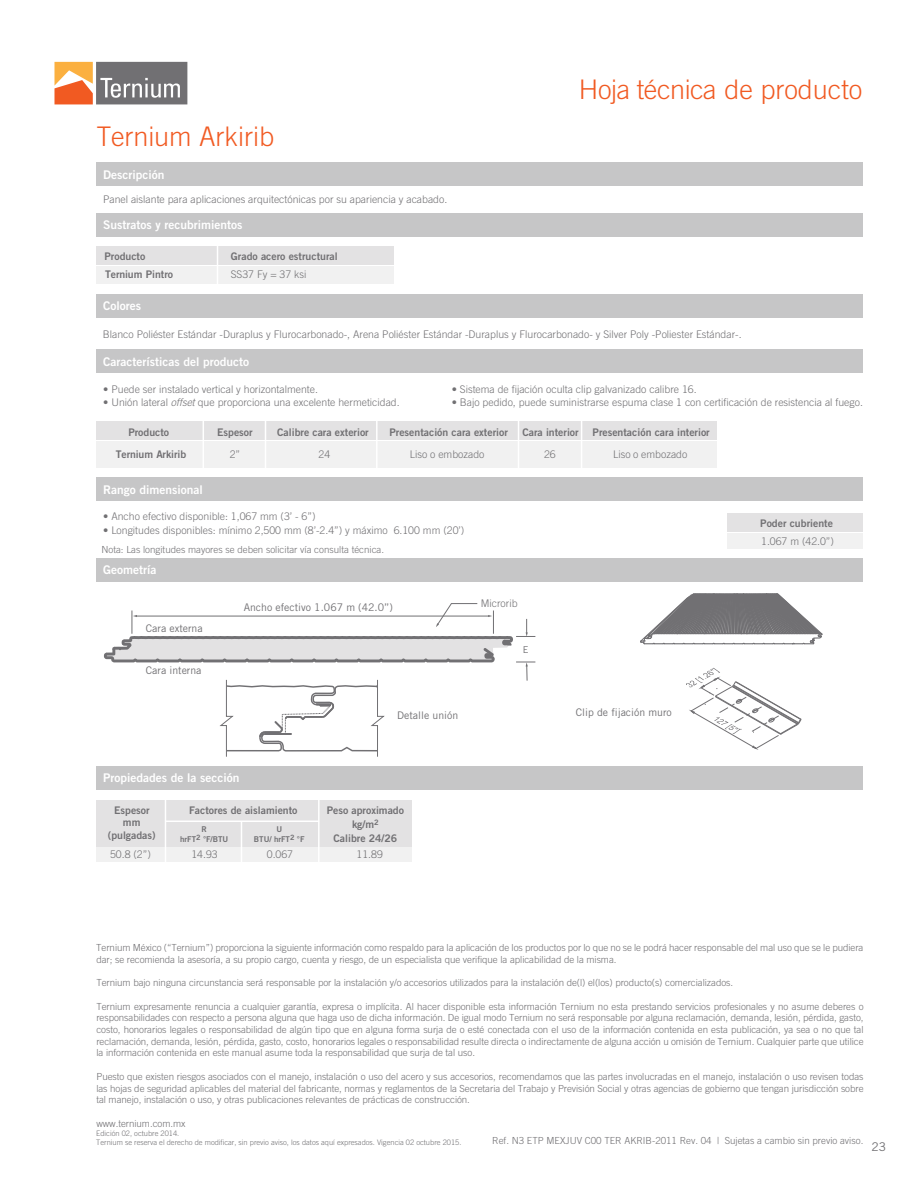
<style>
.page{position:relative;width:918px;height:1188px;background:#fff}
.page>*{position:absolute;margin:0;border:0;box-sizing:border-box;transform-origin:0 0}
.t1{font:300 27px "Trade Gothic";color:#f15a22}
.t2{font:13.5px "Trade Gothic Bold Two";color:#fff}
.t3{font:12px "Trade Gothic Bold Two";color:#fff}
.t4{font:12px "Trade Gothic LT Std";color:#717073}
.t5{font:300 10.5px "Trade Gothic";color:#717073}
.t6{font:10.5px/12.3px "Trade Gothic Bold Two";color:#717073;text-align:center}
.t7{font:10.5px "Trade Gothic";color:#717073}
.t8{font:300 9.75px/11.7px "Trade Gothic";letter-spacing:-.005em;color:#717073;text-align:justify}
.t9{font:9.45px "Trade Gothic";color:#717073}
.t10{font:7.95px/9.6px "Trade Gothic Bold Two";color:#717073;text-align:center}
.t11{font:300 7.5px/9px "Trade Gothic";color:#717073}
.t12{font:7.35px "Trade Gothic Bold Two";color:#717073}
.s1{font-style:italic}
</style>
<div class="page">
<svg style="left:54px;top:62px;width:133px;height:42px"></svg>
<div style="left:96px;top:163px;width:767px;height:23px;background:#c6c6c7"></div>
<div style="left:96px;top:294px;width:767px;height:24px;background:#c6c6c7"></div>
<div style="left:96px;top:349px;width:767px;height:24px;background:#c6c6c7"></div>
<div style="left:96px;top:246px;width:298px;height:19px;background:#e3e2e3"></div>
<div style="left:96px;top:267px;width:298px;height:17px;background:#f1f1f1"></div>
<div style="left:96px;top:213px;width:767px;height:24px;background:#c6c6c7"></div>
<div style="left:96px;top:478px;width:767px;height:23px;background:#c6c6c7"></div>
<div style="left:96px;top:558px;width:767px;height:24px;background:#c6c6c7"></div>
<hr style="left:217px;top:245px;width:1px;height:40px;background:#fff">
<div style="left:96px;top:421px;width:620px;height:19px;background:#e3e2e3"></div>
<div style="left:96px;top:442px;width:620px;height:26px;background:#f1f1f1"></div>
<hr style="left:203px;top:420px;width:1px;height:49px;background:#fff">
<hr style="left:265px;top:420px;width:1px;height:49px;background:#fff">
<hr style="left:376px;top:420px;width:2px;height:49px;background:#fff">
<hr style="left:518px;top:420px;width:1px;height:49px;background:#fff">
<hr style="left:581px;top:420px;width:1px;height:49px;background:#fff">
<div style="left:727px;top:513px;width:136px;height:18px;background:#e3e2e3"></div>
<div style="left:727px;top:533px;width:136px;height:16px;background:#f1f1f1"></div>
<div style="left:96px;top:766px;width:767px;height:24px;background:#c6c6c7"></div>
<div style="left:96px;top:800px;width:316px;height:46px;background:#e3e2e3"></div>
<div style="left:96px;top:848px;width:316px;height:14px;background:#f1f1f1"></div>
<hr style="left:165px;top:798px;width:1px;height:70px;background:#fff">
<hr style="left:318px;top:798px;width:2px;height:70px;background:#fff">
<hr style="left:166px;top:821px;width:153px;height:1px;background:#fff">
<hr style="left:241px;top:821px;width:1px;height:47px;background:#fff">
<svg style="left:104px;top:603px;width:431px;height:154px"></svg>
<svg style="left:640px;top:594px;width:183px;height:156px"></svg>
<h1 class="t1" style="left:96px;top:120px;width:179px">Ternium Arkirib</h1>
<h2 class="t2" style="left:100px;top:165px;width:71px">Descripción</h2>
<p class="t3" style="left:103px;top:167px;width:63px">Descripción</p>
<p class="t5" style="left:103px;top:193px;width:346px">Panel aislante para aplicaciones arquitectónicas por su apariencia y acabado.</p>
<p class="t3" style="left:103px;top:218px;width:141px">Sustratos y recubrimientos</p>
<p class="t6" style="left:105px;top:250px;width:42px">Producto</p>
<p class="t6" style="left:231px;top:250px;width:108px">Grado acero estructural</p>
<p class="t6" style="left:105px;top:268px;width:69px">Ternium Pintro</p>
<p class="t5" style="left:231px;top:268px;width:77px">SS37 Fy = 37 ksi</p>
<p class="t3" style="left:103px;top:298px;width:39px">Colores</p>
<h1 class="t1" style="left:579px;top:73px;width:285px">Hoja técnica de producto</h1>
<p class="t5" style="left:103px;top:328px;width:640px">Blanco Poliéster Estándar -Duraplus y Flurocarbonado-, Arena Poliéster Estándar -Duraplus y Flurocarbonado- y Silver Poly -Poliester Estándar-.</p>
<p class="t3" style="left:103px;top:354px;width:147px">Características del producto</p>
<p class="t5" style="left:103px;top:383px;width:216px">• Puede ser instalado vertical y horizontalmente.</p>
<p class="t5" style="left:103px;top:396px;width:298px">• Unión lateral <span class="s1">offset</span> que proporciona una excelente hermeticidad.</p>
<p class="t5" style="left:452px;top:383px;width:247px">• Sistema de fijación oculta clip galvanizado calibre 16.</p>
<p class="t5" style="left:452px;top:396px;width:413px">• Bajo pedido, puede suministrarse espuma clase 1 con certificación de resistencia al fuego.</p>
<p class="t6" style="left:128px;top:425px;width:42px">Producto</p>
<p class="t6" style="left:116px;top:448px;width:72px">Ternium Arkirib</p>
<p class="t3" style="left:103px;top:482px;width:101px">Rango dimensional</p>
<p class="t6" style="left:217px;top:425px;width:37px">Espesor</p>
<p class="t5" style="left:230px;top:448px;width:12px">2”</p>
<p class="t6" style="left:277px;top:425px;width:93px">Calibre cara exterior</p>
<p class="t5" style="left:319px;top:448px;width:13px">24</p>
<p class="t6" style="left:389px;top:425px;width:120px">Presentación cara exterior</p>
<p class="t5" style="left:410px;top:448px;width:76px">Liso o embozado</p>
<p class="t5" style="left:103px;top:510px;width:214px">• Ancho efectivo disponible: 1,067 mm (3’ - 6”)</p>
<p class="t5" style="left:103px;top:524px;width:363px">• Longitudes disponibles: mínimo 2,500 mm (8’-2.4”) y máximo 6.100 mm (20’)</p>
<p class="t8" style="left:101px;top:543px;width:284px">Nota: Las longitudes mayores se deben solicitar vía consulta técnica.</p>
<p class="t3" style="left:103px;top:563px;width:55px">Geometría</p>
<p class="t6" style="left:522px;top:425px;width:58px">Cara interior</p>
<p class="t5" style="left:544px;top:448px;width:13px">26</p>
<p class="t7" style="left:146px;top:622px;width:58px">Cara externa</p>
<p class="t7" style="left:146px;top:664px;width:57px">Cara interna</p>
<p class="t7" style="left:244px;top:601px;width:151px">Ancho efectivo 1.067 m (42.0”)</p>
<p class="t5" style="left:481px;top:598px;width:38px">Microrib</p>
<p class="t9" style="left:523px;top:644px;width:7px">E</p>
<p class="t6" style="left:593px;top:425px;width:119px">Presentación cara interior</p>
<p class="t5" style="left:613px;top:448px;width:76px">Liso o embozado</p>
<p class="t3" style="left:103px;top:770px;width:138px">Propiedades de la sección</p>
<p class="t7" style="left:397px;top:709px;width:62px">Detalle unión</p>
<p class="t6" style="left:189px;top:804px;width:110px">Factores de aislamiento</p>
<p class="t12" style="left:196px;top:833px;width:6px">2</p>
<p class="t6" style="left:108px;top:804px;width:49px">Espesor mm (pulgadas)</p>
<p class="t6" style="left:327px;top:803px;width:79px;line-height:14.2px">Peso aproximado kg/m<sup>2</sup></p>
<p class="t10" style="left:180px;top:825px;width:50px">R<br>hrFT °F/BTU</p>
<p class="t10" style="left:254px;top:825px;width:52px">U<br>BTU/ hrFT<sup>2</sup> °F</p>
<p class="t6" style="left:334px;top:832px;width:65px">Calibre 24/26</p>
<p class="t5" style="left:110px;top:848px;width:42px">50.8 (2”)</p>
<p class="t5" style="left:191px;top:848px;width:28px">14.93</p>
<p class="t5" style="left:267px;top:848px;width:28px">0.067</p>
<p class="t5" style="left:357px;top:848px;width:28px">11.89</p>
<p class="t7" style="left:576px;top:706px;width:97px">Clip de fijación muro</p>
<p class="t6" style="left:760px;top:517px;width:74px">Poder cubriente</p>
<p class="t5" style="left:761px;top:535px;width:74px">1.067 m (42.0”)</p>
<p class="t8" style="left:96px;top:942px;width:769px">Ternium México (“Ternium”) proporciona la siguiente información como respaldo para la aplicación de los productos por lo que no se le podrá hacer responsable del mal uso que se le pudiera dar; se recomienda la asesoría, a su propio cargo, cuenta y riesgo, de un especialista que verifique la aplicabilidad de la misma.</p>
<p class="t8" style="left:96px;top:977px;width:638px">Ternium bajo ninguna circunstancia será responsable por la instalación y/o accesorios utilizados para la instalación de(l) el(los) producto(s) comercializados.</p>
<p class="t8" style="left:96px;top:1000px;width:769px">Ternium expresamente renuncia a cualquier garantía, expresa o implícita. Al hacer disponible esta información Ternium no esta prestando servicios profesionales y no asume deberes o responsabilidades con respecto a persona alguna que haga uso de dicha información. De igual modo Ternium no será responsable por alguna reclamación, demanda, lesión, pérdida, gasto, costo, honorarios legales o responsabilidad de algún tipo que en alguna forma surja de o esté conectada con el uso de la información contenida en esta publicación, ya sea o no que tal reclamación, demanda, lesión, pérdida, gasto, costo, honorarios legales o responsabilidad resulte directa o indirectamente de alguna acción u omisión de Ternium. Cualquier parte que utilice la información contenida en este manual asume toda la responsabilidad que surja de tal uso.</p>
<p class="t8" style="left:96px;top:1070px;width:769px">Puesto que existen riesgos asociados con el manejo, instalación o uso del acero y sus accesorios, recomendamos que las partes involucradas en el manejo, instalación o uso revisen todas las hojas de seguridad aplicables del material del fabricante, normas y reglamentos de la Secretaria del Trabajo y Previsión Social y otras agencias de gobierno que tengan jurisdicción sobre tal manejo, instalación o uso, y otras publicaciones relevantes de prácticas de construcción.</p>
<p class="t8" style="left:96px;top:1117px;width:91px">www.ternium.com.mx</p>
<p class="t11" style="left:96px;top:1128px;width:367px">Edición 02, octubre 2014.<br>Ternium se reserva el derecho de modificar, sin previo aviso, los datos aquí expresados. Vigencia 02 octubre 2015.</p>
<p class="t8" style="left:492px;top:1135px;width:373px">Ref. N3 ETP MEXJUV C00 TER AKRIB-2011 Rev. 04 | Sujetas a cambio sin previo aviso.</p>
<p class="t4" style="left:872px;top:1140px;width:16px">23</p>
</div>
